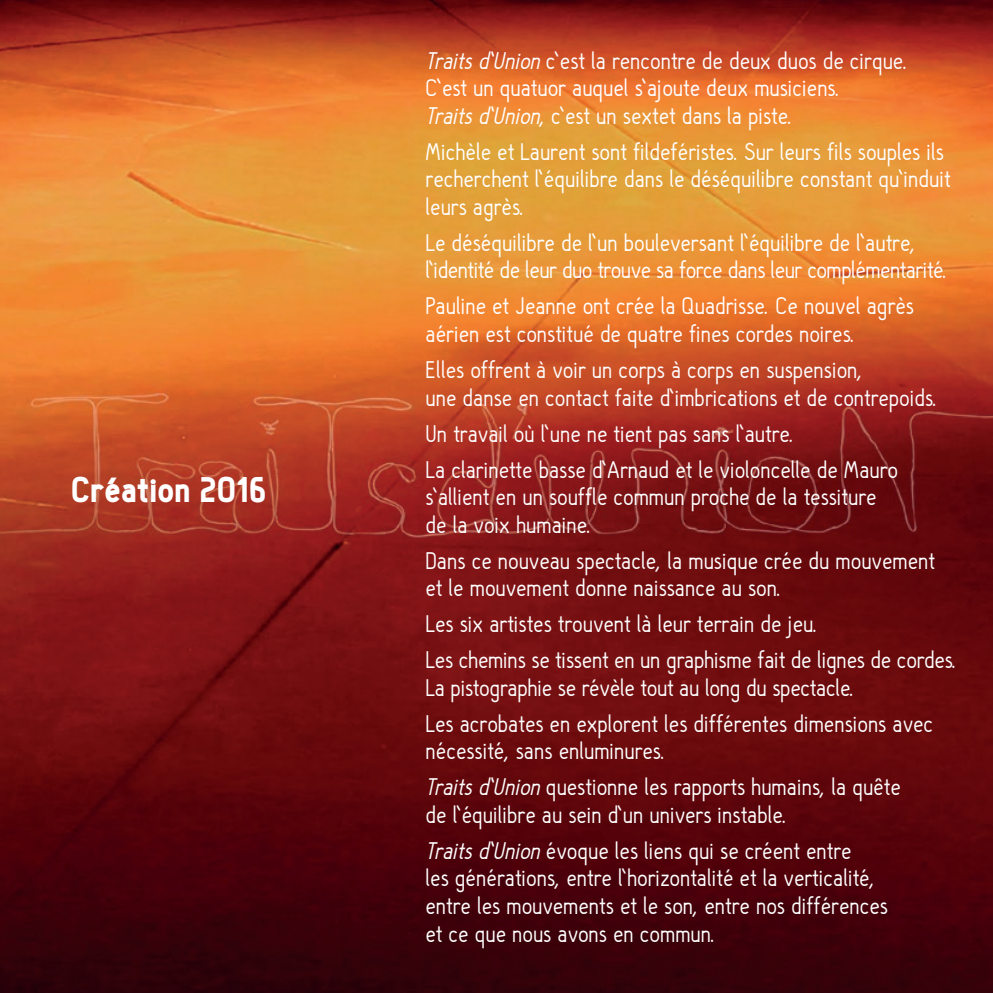
<style>
.page{position:relative;width:993px;height:993px;background:#fff}
.page>*{position:absolute;margin:0;border:0;box-sizing:border-box;transform-origin:0 0}
.t1{font:900 35px "Hallosans";color:#fff}
.t2{font:25px/27.5px "Hallo Sans";color:#fff}
.t3{font:25px/27.5px "Hallo Sans";letter-spacing:-.02em;color:#fff}
.s1{font-style:italic}
</style>
<div class="page">
<img style="left:0;top:0;width:992px;height:992px">
<h1 class="t1" style="left:71px;top:470px;width:197px">Création 2016</h1>
<p class="t2" style="left:425px;top:48px;width:483px"><span class="s1">Traitsd’Union</span>c’est la rencontre de deux duos de cirque.<br>C’est un quatuor auquel s’ajoute deux musiciens.<br><span class="s1">Traitsd’Union</span>, c’est un sextet dans la piste.</p>
<p class="t2" style="left:425px;top:139px;width:526px">Michèle et Laurent sont fildeféristes. Sur leurs fils souples ils recherchent l’équilibre dans le déséquilibre constant qu’induit leurs agrès.</p>
<p class="t3" style="left:425px;top:230px;width:523px">Le déséquilibre de l’un bouleversant l’équilibre de l’autre, l’identité de leur duo trouve sa force dans leur complémentarité.</p>
<p class="t2" style="left:425px;top:293px;width:490px">Pauline et Jeanne ont crée la Quadrisse. Ce nouvel agrès aérien est constitué de quatre fines cordes noires.</p>
<p class="t2" style="left:425px;top:357px;width:513px">Elles offrent à voir un corps à corps en suspension,<br>une danse en contact faite d’imbrications et de contrepoids.</p>
<p class="t2" style="left:425px;top:416px;width:474px;line-height:36px">Un travail où l’une ne tient pas sans l’autre.<br>La clarinette basse d’Arnaud et le violoncelle de Mauro</p>
<p class="t2" style="left:425px;top:484px;width:452px">s’allient en un souffle commun proche de la tessiture de la voix humaine.</p>
<p class="t2" style="left:425px;top:547px;width:510px">Dans ce nouveau spectacle, la musique crée du mouvement et le mouvement donne naissance au son.</p>
<p class="t2" style="left:425px;top:606px;width:532px;line-height:36px">Les six artistes trouvent là leur terrain de jeu.<br>Les chemins se tissent en un graphisme fait de lignes de cordes.</p>
<p class="t2" style="left:425px;top:670px;width:509px;line-height:36px">La pistographie se révèle tout au long du spectacle.<br>Les acrobates en explorent les différentes dimensions avec</p>
<p class="t2" style="left:425px;top:733px;width:476px;line-height:36px">nécessité, sans enluminures.<br><span class="s1">Traitsd’Union</span>questionne les rapports humains, la quête</p>
<p class="t2" style="left:425px;top:797px;width:427px;line-height:36px">de l’équilibre au sein d’un univers instable.<br><span class="s1">Traitsd’Union</span>évoque les liens qui se créent entre</p>
<p class="t2" style="left:425px;top:865px;width:464px">les générations, entre l’horizontalité et la verticalité, entre les mouvements et le son, entre nos différences et ce que nous avons en commun.</p>
</div>
